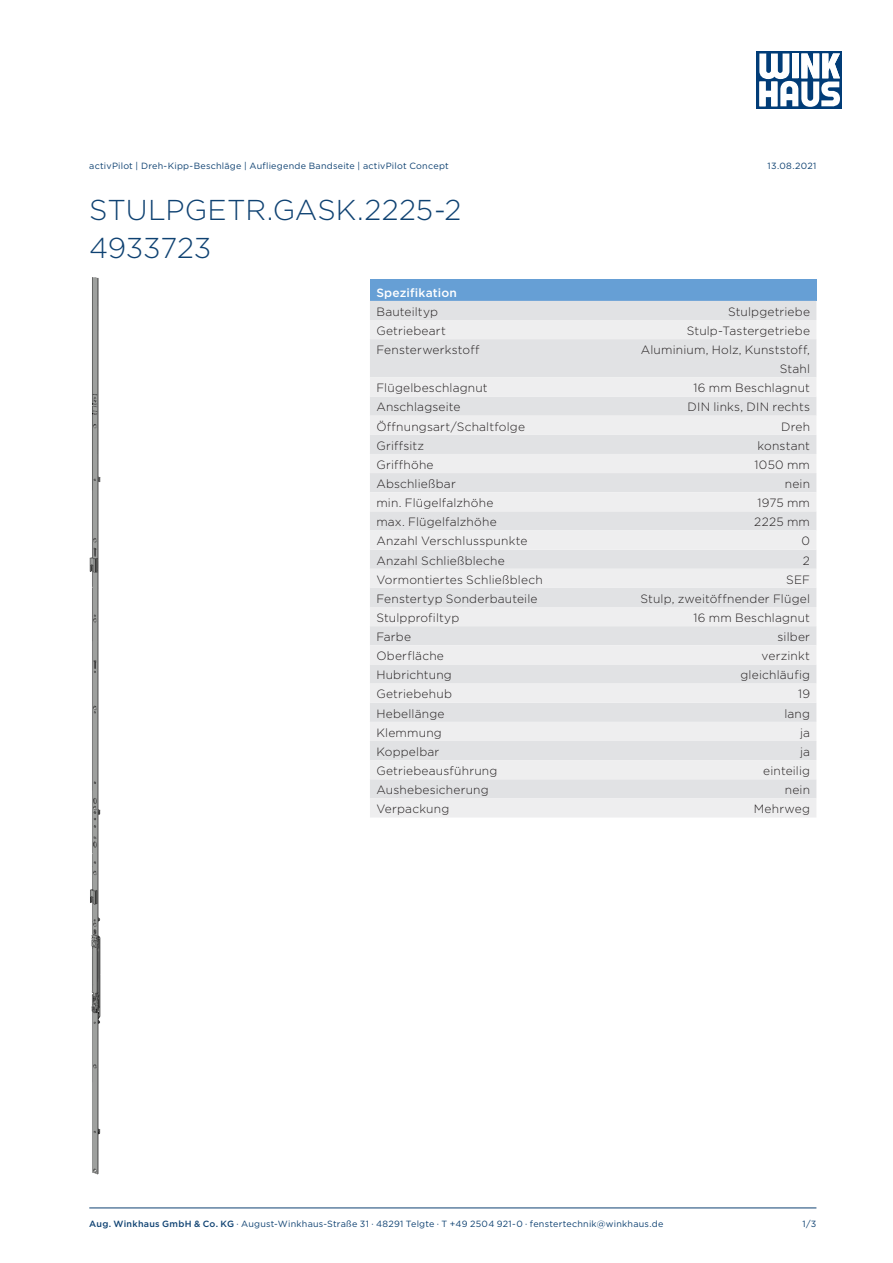
<style>
.page{position:relative;width:893px;height:1263px;background:#fff}
.page>*{position:absolute;margin:0;border:0;box-sizing:border-box;transform-origin:0 0}
.Headline{font:300 28.65px/38.2px "Gotham";letter-spacing:-.005em;color:#0f4272}
.Datenzelle_links{font:300 12px "Gotham";letter-spacing:.015em;color:#231f20}
.Datenzelle_rechts{font:300 12px/19.2px "Gotham";letter-spacing:.015em;color:#231f20;text-align:right}
.Headerzelle{font:500 12px "Gotham";letter-spacing:.015em;color:#fff}
.Fußzeile{font:9px "Gotham";letter-spacing:.025em;color:#0f4272}
.Kopfzeile{font:9px "Gotham";letter-spacing:.025em;color:#0f4272}
.s1{font-weight:500}
</style>
<div class="page">
<div style="left:757px;top:51px;width:85px;height:58px;background:#013c77"></div>
<svg style="left:759px;top:53px;width:81px;height:54px"></svg>
<hr style="left:89px;top:1208px;width:727px;height:1px;background:#0f4272">
<img style="left:89px;top:277px;width:11px;height:898px">
<div style="left:370px;top:280px;width:446px;height:21px;background:#669fd5"></div>
<div style="left:370px;top:301px;width:446px;height:19px;background:#e1e2e4"></div>
<svg style="left:370px;top:320px;width:446px;height:497px;background:#e7e8e9"></svg>
<p class="Kopfzeile" style="left:89px;top:160px;width:361px">activPilot | Dreh-Kipp-Beschläge | Aufliegende Bandseite | activPilot Concept</p>
<p class="Kopfzeile" style="left:768px;top:160px;width:50px">13.08.2021</p>
<p class="Headline" style="left:89px;top:190px;width:373px">STULPGETR.GASK.2225-2<br>4933723</p>
<p class="Headerzelle" style="left:376px;top:284px;width:82px">Spezifikation</p>
<p class="Datenzelle_links" style="left:376px;top:304px;width:63px">Bauteiltyp</p>
<p class="Datenzelle_rechts" style="left:728px;top:302px;width:84px">Stulpgetriebe</p>
<p class="Datenzelle_links" style="left:376px;top:323px;width:71px">Getriebeart</p>
<p class="Datenzelle_rechts" style="left:687px;top:321px;width:125px">Stulp-Tastergetriebe</p>
<p class="Datenzelle_links" style="left:376px;top:342px;width:105px">Fensterwerkstoff</p>
<p class="Datenzelle_rechts" style="left:641px;top:340px;width:171px">Aluminium, Holz, Kunststoff,<br>Stahl</p>
<p class="Datenzelle_links" style="left:376px;top:380px;width:113px">Flügelbeschlagnut</p>
<p class="Datenzelle_rechts" style="left:693px;top:378px;width:118px">16 mm Beschlagnut</p>
<p class="Datenzelle_links" style="left:376px;top:400px;width:86px">Anschlagseite</p>
<p class="Datenzelle_rechts" style="left:687px;top:397px;width:124px">DIN links, DIN rechts</p>
<p class="Datenzelle_links" style="left:376px;top:419px;width:150px">Öffnungsart/Schaltfolge</p>
<p class="Datenzelle_rechts" style="left:781px;top:416px;width:31px">Dreh</p>
<p class="Datenzelle_links" style="left:376px;top:438px;width:49px">Griffsitz</p>
<p class="Datenzelle_rechts" style="left:758px;top:435px;width:54px">konstant</p>
<p class="Datenzelle_links" style="left:376px;top:457px;width:59px">Griffhöhe</p>
<p class="Datenzelle_rechts" style="left:754px;top:455px;width:57px">1050 mm</p>
<p class="Datenzelle_links" style="left:376px;top:476px;width:81px">Abschließbar</p>
<p class="Datenzelle_rechts" style="left:785px;top:474px;width:27px">nein</p>
<p class="Datenzelle_links" style="left:376px;top:495px;width:119px">min. Flügelfalzhöhe</p>
<p class="Datenzelle_rechts" style="left:757px;top:493px;width:54px">1975 mm</p>
<p class="Datenzelle_links" style="left:376px;top:514px;width:122px">max. Flügelfalzhöhe</p>
<p class="Datenzelle_rechts" style="left:754px;top:512px;width:57px">2225 mm</p>
<p class="Datenzelle_links" style="left:376px;top:533px;width:153px">Anzahl Verschlusspunkte</p>
<p class="Datenzelle_rechts" style="left:801px;top:531px;width:10px">0</p>
<p class="Datenzelle_links" style="left:376px;top:553px;width:130px">Anzahl Schließbleche</p>
<p class="Datenzelle_rechts" style="left:803px;top:550px;width:9px">2</p>
<p class="Datenzelle_links" style="left:376px;top:572px;width:168px">Vormontiertes Schließblech</p>
<p class="Datenzelle_rechts" style="left:786px;top:569px;width:26px">SEF</p>
<p class="Datenzelle_links" style="left:376px;top:591px;width:163px">Fenstertyp Sonderbauteile</p>
<p class="Datenzelle_rechts" style="left:640px;top:589px;width:171px">Stulp, zweitöffnender Flügel</p>
<p class="Datenzelle_links" style="left:376px;top:610px;width:84px">Stulpprofiltyp</p>
<p class="Datenzelle_rechts" style="left:693px;top:608px;width:118px">16 mm Beschlagnut</p>
<p class="Datenzelle_links" style="left:376px;top:629px;width:36px">Farbe</p>
<p class="Datenzelle_rechts" style="left:778px;top:627px;width:34px">silber</p>
<p class="Datenzelle_links" style="left:376px;top:648px;width:69px">Oberfläche</p>
<p class="Datenzelle_rechts" style="left:761px;top:646px;width:50px">verzinkt</p>
<p class="Datenzelle_links" style="left:376px;top:667px;width:77px">Hubrichtung</p>
<p class="Datenzelle_rechts" style="left:741px;top:665px;width:71px">gleichläufig</p>
<p class="Datenzelle_links" style="left:376px;top:687px;width:77px">Getriebehub</p>
<p class="Datenzelle_rechts" style="left:798px;top:684px;width:14px">19</p>
<p class="Datenzelle_links" style="left:376px;top:706px;width:70px">Hebellänge</p>
<p class="Datenzelle_rechts" style="left:784px;top:703px;width:27px">lang</p>
<p class="Datenzelle_links" style="left:376px;top:725px;width:67px">Klemmung</p>
<p class="Datenzelle_rechts" style="left:800px;top:722px;width:12px">ja</p>
<p class="Datenzelle_links" style="left:376px;top:744px;width:65px">Koppelbar</p>
<p class="Datenzelle_rechts" style="left:800px;top:742px;width:12px">ja</p>
<p class="Datenzelle_links" style="left:376px;top:763px;width:123px">Getriebeausführung</p>
<p class="Datenzelle_rechts" style="left:763px;top:761px;width:48px">einteilig</p>
<p class="Datenzelle_links" style="left:376px;top:782px;width:114px">Aushebesicherung</p>
<p class="Datenzelle_rechts" style="left:785px;top:780px;width:27px">nein</p>
<p class="Datenzelle_links" style="left:376px;top:801px;width:74px">Verpackung</p>
<p class="Datenzelle_rechts" style="left:754px;top:799px;width:58px">Mehrweg</p>
<p class="Fußzeile" style="left:89px;top:1218px;width:576px"><span class="s1">Aug. Winkhaus GmbH &amp; Co. KG</span> ∙ August-Winkhaus-Straße 31 ∙ 48291 Telgte ∙ T +49 2504 921-0 ∙ fenstertechnik@winkhaus.de</p>
<p class="Fußzeile" style="left:803px;top:1218px;width:15px">1/3</p>
</div>
